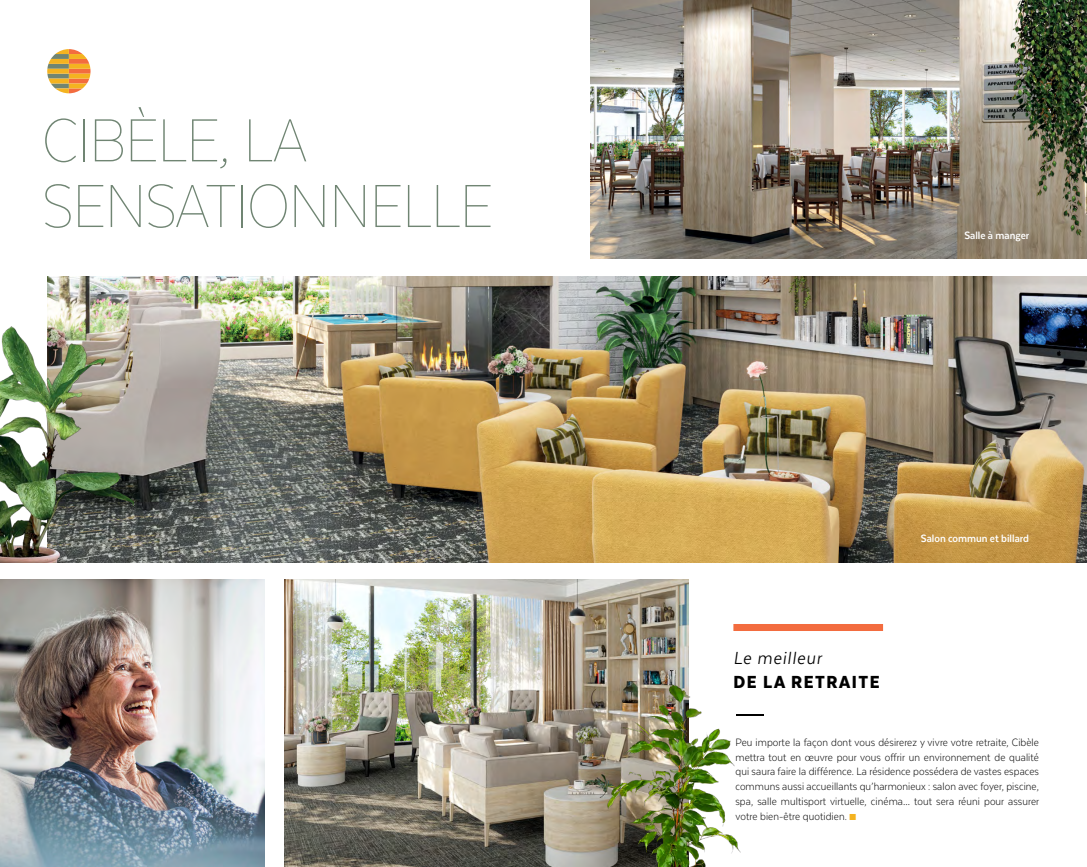
<style>
.page{position:relative;width:1087px;height:867px;background:#fff}
.page>*{position:absolute;margin:0;border:0;box-sizing:border-box;transform-origin:0 0}
.t1{font:100 70px/65.6px "Texta Narrow";letter-spacing:-.02em;color:#708573}
.t2{font:100 70px "Texta Narrow";color:#000}
.t3{font:900 20.12px "Texta Narrow";letter-spacing:.075em;color:#000}
.t4{font:italic 20.12px "Texta Narrow";letter-spacing:.05em;color:#000}
.t5{font:300 12.25px/14.7px "Texta Narrow";letter-spacing:.005em;color:#000;text-align:justify}
.t6{font:700 12.25px "Texta Narrow";color:#fff}
.s1{color:#f4b320}
</style>
<div class="page">
<img style="left:285px;top:579px;width:403px;height:287px">
<img style="left:591px;top:0;width:496px;height:258px">
<img style="left:47px;top:276px;width:1040px;height:286px">
<div style="left:733px;top:623px;width:150px;height:7px;background:#f36c3f"></div>
<img style="left:571px;top:647px;width:170px;height:219px">
<img style="left:0;top:579px;width:265px;height:287px">
<img style="left:1008px;top:0;width:79px;height:243px">
<svg style="left:47px;top:49px;width:44px;height:44px"></svg>
<img style="left:0;top:326px;width:134px;height:236px">
<h1 class="t1" style="left:42px;top:106px;width:453px">CIBÈLE, LA<br>SENSATIONNELLE</h1>
<p class="t6" style="left:964px;top:228px;width:66px">Salle à manger</p>
<p class="t6" style="left:921px;top:532px;width:110px">Salon commun et billard</p>
<h2 class="t4" style="left:733px;top:647px;width:90px">Le meilleur</h2>
<h2 class="t3" style="left:733px;top:671px;width:148px">DE LA RETRAITE</h2>
<h1 class="t2" style="left:733px;top:653px;width:35px">_</h1>
<p class="t5" style="left:735px;top:734px;width:305px">Peu importe la façon dont vous désirerez y vivre votre retraite, Cibèle mettra tout en œuvre pour vous offrir un environnement de qualité qui saura faire la différence. La résidence possédera de vastes espaces communs aussi accueillants qu’harmonieux : salon avec foyer, piscine, spa, salle multisport virtuelle, cinéma… tout sera réuni pour assurer votre bien-être quotidien. <span class="s1">■</span></p>
</div>
